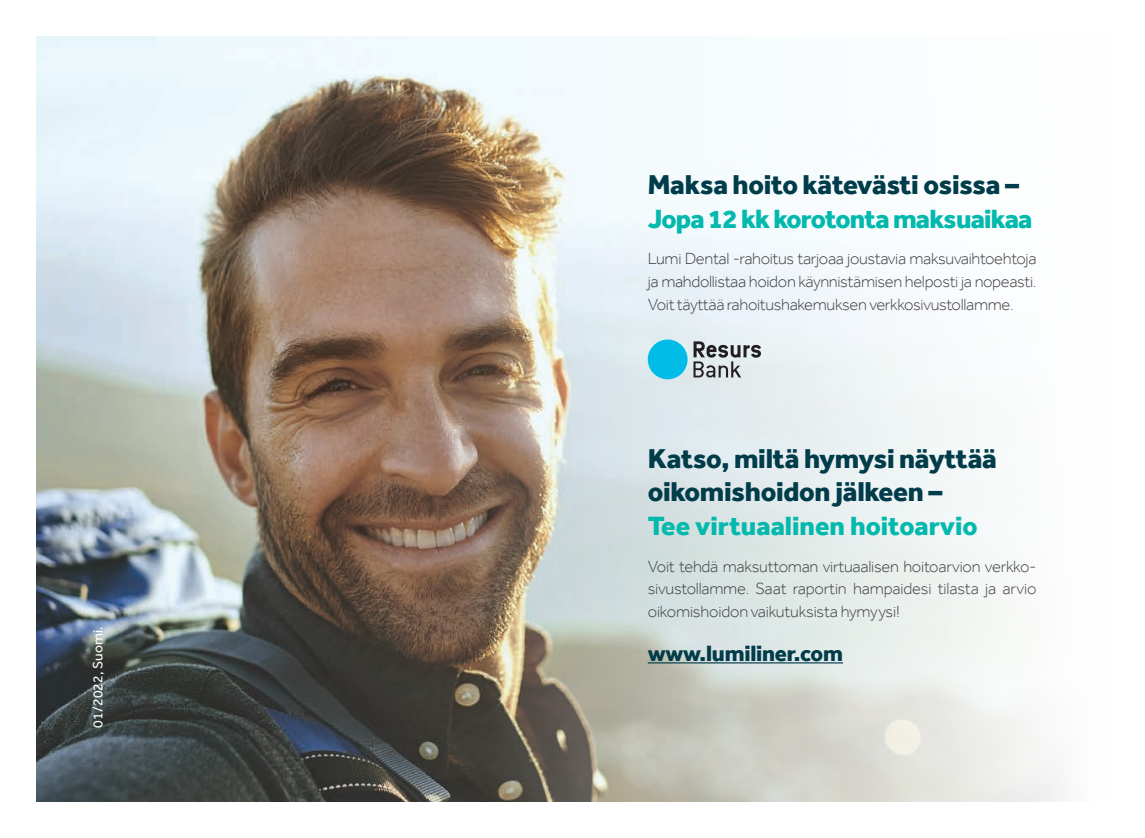
<style>
.page{position:relative;width:1145px;height:838px;background:#fff}
.page>*{position:absolute;margin:0;border:0;box-sizing:border-box;transform-origin:0 0}
.t1{font:800 28px "Effra";letter-spacing:-.01em;color:#003c49}
.t2{font:800 27.12px "Effra";letter-spacing:-.03em;color:#03b9ae}
.t3{font:800 27.12px "Effra";color:#03b9ae}
.t4{font:800 22.75px "Effra";letter-spacing:-.01em;color:#003c49}
.t5{font:300 16.62px/22.8px "Effra";letter-spacing:-.02em;color:#3e3e3f;text-align:justify}
.t6{font:14px "Effra";letter-spacing:.01em;color:#fff}
</style>
<div class="page">
<img style="left:37px;top:37px;width:1026px;height:764px">
<div style="left:648px;top:339px;width:40px;height:40px;background:#02bce8;border-radius:50%"></div>
<svg style="left:694px;top:341px;width:67px;height:36px"></svg>
<hr style="left:648px;top:662px;width:195px;height:1px;background:#003c49">
<p class="t6" style="left:90px;top:727px;width:103px;rotate:-90deg">01/2022, Suomi.</p>
<p class="t1" style="left:648px;top:168px;width:373px">Maksa hoito kätevästi osissa –</p>
<p class="t2" style="left:648px;top:202px;width:386px">Jopa 12 kk korotonta maksuaikaa</p>
<p class="t5" style="left:648px;top:247px;width:390px">Lumi Dental -rahoitus tarjoaa joustavia maksuvaihtoehtoja ja mahdollistaa hoidon käynnistämisen helposti ja nopeasti.<br>Voit täyttää rahoitushakemuksen verkkosivustollamme.</p>
<p class="t1" style="left:648px;top:442px;width:351px">Katso, miltä hymysi näyttää</p>
<p class="t1" style="left:648px;top:475px;width:296px">oikomishoidon jälkeen –</p>
<p class="t3" style="left:648px;top:509px;width:331px">Tee virtuaalinen hoitoarvio</p>
<p class="t5" style="left:648px;top:554px;width:390px">Voit tehdä maksuttoman virtuaalisen hoitoarvion verkko&shy;sivustollamme. Saat raportin hampaidesi tilasta ja arvio oikomishoidon vaikutuksista hymyysi!</p>
<p class="t4" style="left:648px;top:639px;width:197px">www.lumiliner.com</p>
</div>
